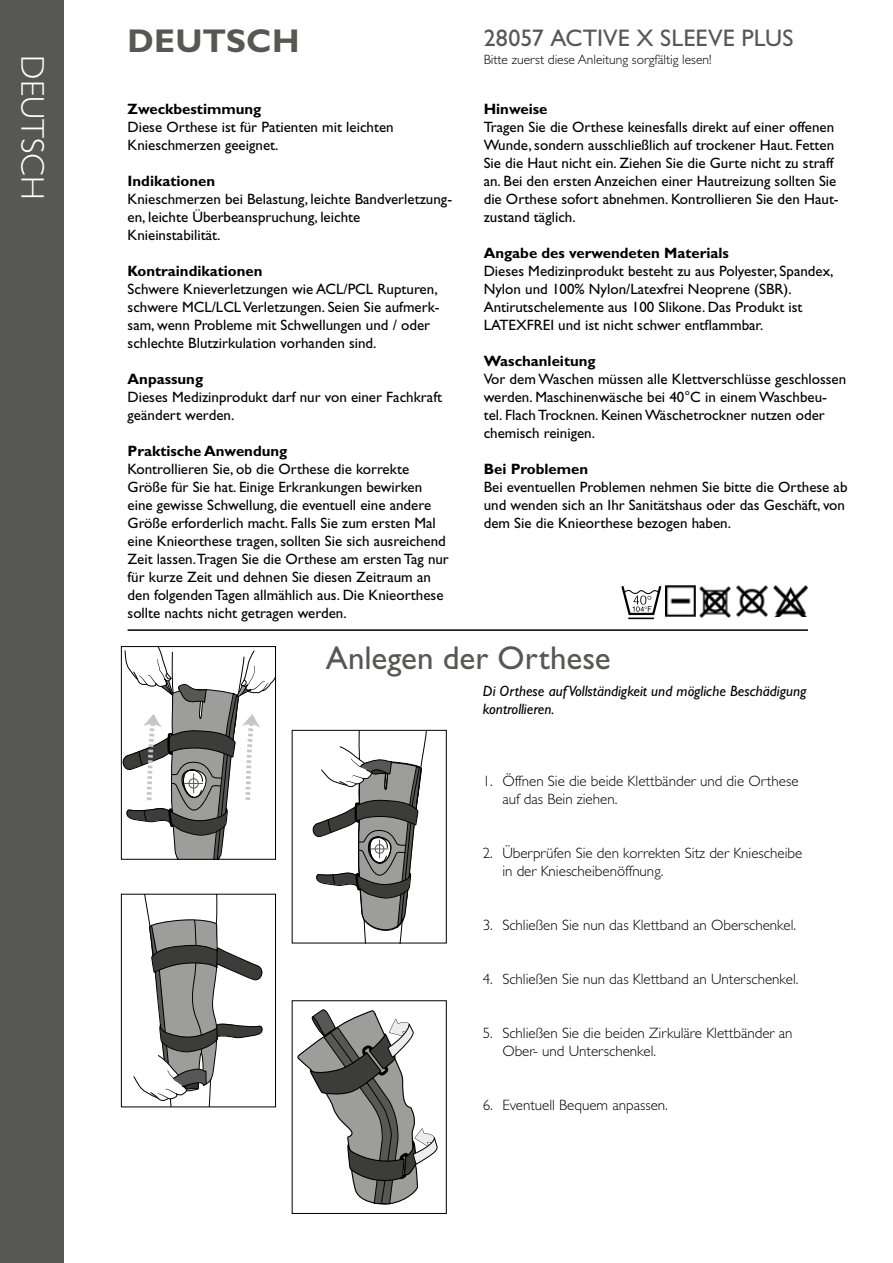
<style>
.page{position:relative;width:893px;height:1263px;background:#fff}
.page>*{position:absolute;margin:0;border:0;box-sizing:border-box;transform-origin:0 0}
.t1{font:33px "Gill Sans Std";color:#575756}
.t2{font:300 33px "Gill Sans Std";color:#fff}
.t3{font:700 33px "Gill Sans Std";letter-spacing:.005em;color:#575756}
.t4{font:24px "Gill Sans Std";letter-spacing:.005em;color:#575756}
.t5{font:15px/18px "Gill Sans Std";color:#000}
.t6{font:300 15px/18px "Gill Sans Std";color:#000}
.t7{font:700 15px "Gill Sans Std";color:#000}
.t8{font:italic 15px/18px "Gill Sans Std";color:#000}
.t9{font:300 13.5px "Gill Sans Std";color:#000}
</style>
<div class="page">
<hr style="left:128px;top:629px;width:680px;height:2px;background:#000">
<div style="left:0;top:0;width:64px;height:1263px;background:#575756"></div>
<svg style="left:621px;top:586px;width:40px;height:30px"></svg>
<hr style="left:628px;top:617px;width:26px;height:2px;background:#000">
<img style="left:665px;top:586px;width:30px;height:30px">
<img style="left:700px;top:586px;width:31px;height:31px">
<img style="left:736px;top:586px;width:31px;height:31px">
<img style="left:773px;top:585px;width:35px;height:31px">
<svg style="left:123px;top:648px;width:151px;height:209px"></svg>
<div style="left:121px;top:646px;width:155px;height:213px;border:1px solid #000"></div>
<svg style="left:133px;top:896px;width:130px;height:209px"></svg>
<div style="left:121px;top:894px;width:155px;height:213px;border:1px solid #000"></div>
<svg style="left:297px;top:1009px;width:141px;height:196px"></svg>
<svg style="left:312px;top:732px;width:115px;height:209px"></svg>
<h1 class="t2" style="left:51px;top:55px;width:146px;rotate:90deg">DEUTSCH</h1>
<h1 class="t3" style="left:128px;top:22px;width:173px">DEUTSCH</h1>
<h2 class="t4" style="left:484px;top:24px;width:311px">28057 ACTIVE X SLEEVE PLUS</h2>
<p class="t9" style="left:484px;top:52px;width:229px">Bitte zuerst diese Anleitung sorgfältig lesen!</p>
<p class="t7" style="left:128px;top:100px;width:135px">Zweckbestimmung</p>
<p class="t5" style="left:128px;top:118px;width:268px">Diese Orthese ist für Patienten mit leichten<br>Knieschmerzen geeignet.</p>
<p class="t7" style="left:128px;top:172px;width:89px">Indikationen</p>
<p class="t5" style="left:128px;top:190px;width:326px">Knieschmerzen bei Belastung, leichte Bandverletzung&shy;en, leichte Überbeanspruchung, leichte<br>Knieinstabilität.</p>
<p class="t7" style="left:128px;top:262px;width:137px">Kontraindikationen</p>
<p class="t5" style="left:128px;top:280px;width:314px">Schwere Knieverletzungen wie ACL/PCL Rupturen, schwere MCL/LCL Verletzungen. Seien Sie aufmerk&shy;sam, wenn Probleme mit Schwellungen und / oder schlechte Blutzirkulation vorhanden sind.</p>
<p class="t7" style="left:128px;top:370px;width:77px">Anpassung</p>
<p class="t5" style="left:128px;top:388px;width:316px">Dieses Medizinprodukt darf nur von einer Fachkraft geändert werden.</p>
<p class="t7" style="left:128px;top:442px;width:161px">Praktische Anwendung</p>
<p class="t5" style="left:128px;top:460px;width:323px">Kontrollieren Sie, ob die Orthese die korrekte Größe für Sie hat. Einige Erkrankungen bewirken eine gewisse Schwellung, die eventuell eine andere Größe erforderlich macht. Falls Sie zum ersten Mal eine Knieorthese tragen, sollten Sie sich ausreichend Zeit lassen.Tragen Sie die Orthese am ersten Tag nur für kurze Zeit und dehnen Sie diesen Zeitraum an den folgenden Tagen allmählich aus. Die Knieorthese sollte nachts nicht getragen werden.</p>
<p class="t7" style="left:484px;top:100px;width:65px">Hinweise</p>
<p class="t5" style="left:484px;top:118px;width:357px">Tragen Sie die Orthese keinesfalls direkt auf einer offenen Wunde, sondern ausschließlich auf trockener Haut. Fetten Sie die Haut nicht ein. Ziehen Sie die Gurte nicht zu straff an. Bei den ersten Anzeichen einer Hautreizung sollten Sie die Orthese sofort abnehmen. Kontrollieren Sie den Haut&shy;zustand täglich.</p>
<p class="t7" style="left:484px;top:244px;width:247px">Angabe des verwendeten Materials</p>
<p class="t5" style="left:484px;top:262px;width:351px">Dieses Medizinprodukt besteht zu aus Polyester, Spandex, Nylon und 100% Nylon/Latexfrei Neoprene (SBR).<br>Antirutschelemente aus 100 Slikone. Das Produkt ist LATEXFREI und ist nicht schwer entflammbar.</p>
<p class="t7" style="left:484px;top:352px;width:114px">Waschanleitung</p>
<p class="t5" style="left:484px;top:370px;width:364px">Vor dem Waschen müssen alle Klettverschlüsse geschlossen werden. Maschinenwäsche bei 40°C in einem Waschbeu&shy;tel. Flach Trocknen. Keinen Wäschetrockner nutzen oder chemisch reinigen.</p>
<p class="t7" style="left:484px;top:460px;width:106px">Bei Problemen</p>
<p class="t5" style="left:484px;top:478px;width:365px">Bei eventuellen Problemen nehmen Sie bitte die Orthese ab und wenden sich an Ihr Sanitätshaus oder das Geschäft, von dem Sie die Knieorthese bezogen haben.</p>
<h1 class="t1" style="left:326px;top:639px;width:286px">Anlegen der Orthese</h1>
<p class="t8" style="left:483px;top:682px;width:325px">Di Orthese auf Vollständigkeit und mögliche Beschädigung kontrollieren.</p>
<p class="t6" style="left:502px;top:772px;width:298px;text-indent:-20px">1. Öffnen Sie die beide Klettbänder und die Orthese auf das Bein ziehen.</p>
<p class="t6" style="left:502px;top:844px;width:302px;text-indent:-20px">2. Überprüfen Sie den korrekten Sitz der Kniescheibe in der Kniescheibenöffnung.</p>
<p class="t6" style="left:483px;top:916px;width:315px">3. Schließen Sie nun das Klettband an Oberschenkel.</p>
<p class="t6" style="left:483px;top:970px;width:317px">4. Schließen Sie nun das Klettband an Unterschenkel.</p>
<p class="t6" style="left:502px;top:1024px;width:292px;text-indent:-20px">5. Schließen Sie die beiden Zirkuläre Klettbänder an<br>Ober- und Unterschenkel.</p>
<p class="t6" style="left:483px;top:1096px;width:187px">6. Eventuell Bequem anpassen.</p>
</div>
